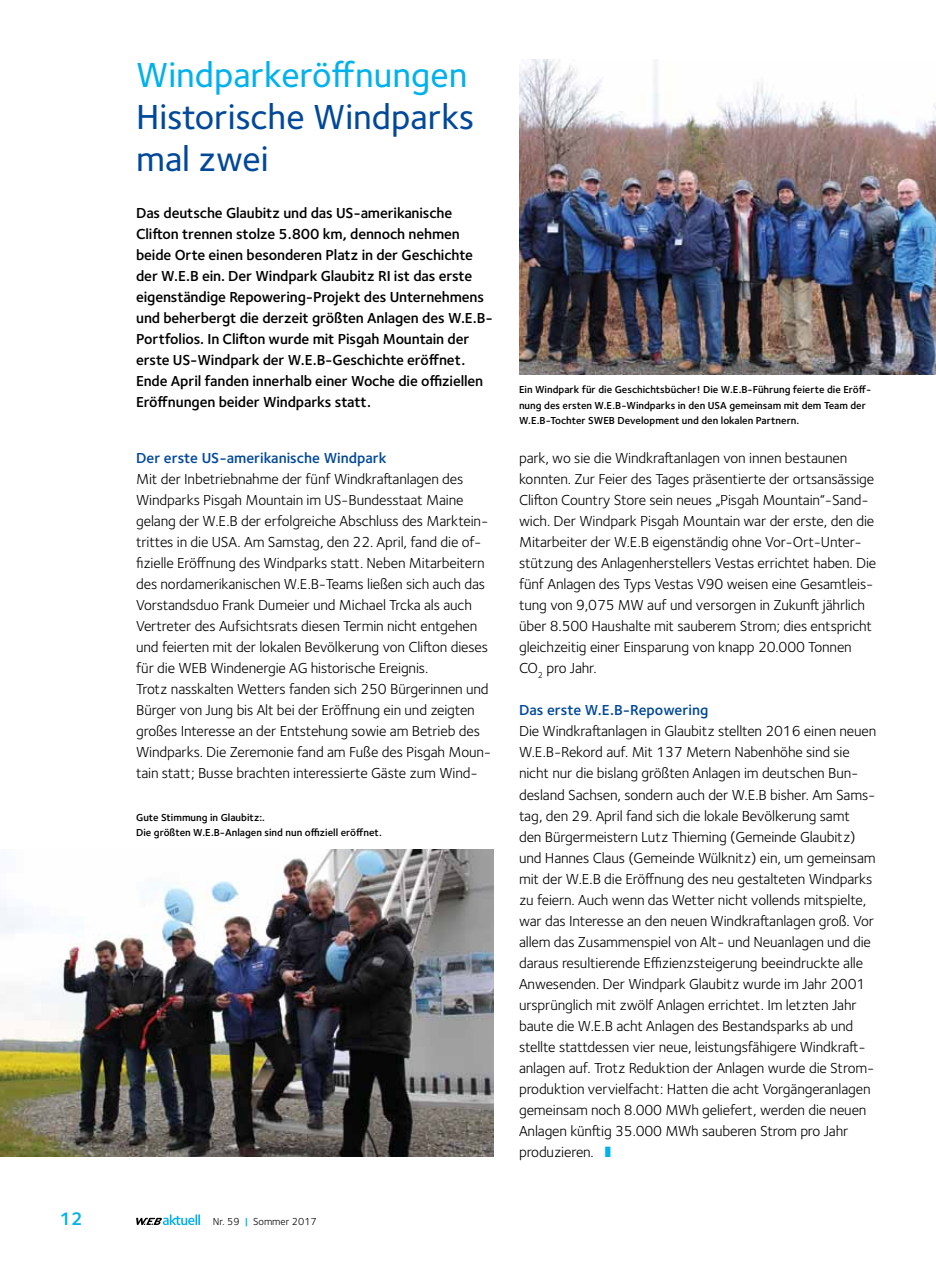
<style>
.page{position:relative;width:936px;height:1276px;background:#fff}
.page>*{position:absolute;margin:0;border:0;box-sizing:border-box;transform-origin:0 0}
.t1{font:500 36px/42px "Foundry Sterling OT3";color:#00489a}
.t2{font:500 36px "Foundry Sterling OT3";color:#00b1eb}
.t3{font:600 18.75px "Foundry Sterling OT3";color:#00b1eb}
.t4{font:15px/21px "Foundry Sterling OT3";letter-spacing:-.01em;color:#000}
.t5{font:600 15px/21px "Foundry Sterling OT3";letter-spacing:-.01em;color:#000}
.t6{font:600 15px "Foundry Sterling OT3";color:#00489a}
.t7{font:600 10.5px/15.8px "Foundry Sterling OT3";color:#000}
.t8{font:10.5px "Foundry Sterling OT3";color:#000}
.s1{font-weight:600;color:#00b1eb}
.s2{color:#00b1eb}
</style>
<div class="page">
<img style="left:519px;top:60px;width:416px;height:314px">
<img style="left:0;top:849px;width:493px;height:308px">
<svg style="left:136px;top:1214px;width:64px;height:11px"></svg>
<h1 class="t2" style="left:136px;top:48px;width:332px">Windparkeröffnungen</h1>
<h1 class="t1" style="left:136px;top:94px;width:339px">Historische Windparks mal zwei</h1>
<p class="t5" style="left:136px;top:201px;width:358px">Das deutsche Glaubitz und das US-amerikanische Clifton trennen stolze 5.800 km, dennoch nehmen beide Orte einen besonderen Platz in der Geschichte der W.E.B ein. Der Windpark Glaubitz RI ist das erste eigenständige Repowering-Projekt des Unternehmens und beherbergt die derzeit größten Anlagen des W.E.B-Portfolios. In Clifton wurde mit Pisgah Mountain der erste US-Windpark der W.E.B-Geschichte eröffnet.<br>Ende April fanden innerhalb einer Woche die offiziellen Eröffnungen beider Windparks statt.</p>
<p class="t6" style="left:136px;top:446px;width:252px">Der erste US-amerikanische Windpark</p>
<p class="t4" style="left:136px;top:468px;width:356px">Mit der Inbetriebnahme der fünf Windkraftanlagen des Windparks Pisgah Mountain im US-Bundesstaat Maine gelang der W.E.B der erfolgreiche Abschluss des Marktein&shy;trittes in die USA. Am Samstag, den 22. April, fand die of&shy;fizielle Eröffnung des Windparks statt. Neben Mitarbeitern des nordamerikanischen W.E.B-Teams ließen sich auch das Vorstandsduo Frank Dumeier und Michael Trcka als auch Vertreter des Aufsichtsrats diesen Termin nicht entgehen und feierten mit der lokalen Bevölkerung von Clifton dieses für die WEB Windenergie AG historische Ereignis.<br>Trotz nasskalten Wetters fanden sich 250 Bürgerinnen und Bürger von Jung bis Alt bei der Eröffnung ein und zeigten großes Interesse an der Entstehung sowie am Betrieb des Windparks. Die Zeremonie fand am Fuße des Pisgah Moun&shy;tain statt; Busse brachten interessierte Gäste zum Wind-</p>
<p class="t7" style="left:136px;top:808px;width:247px">Gute Stimmung in Glaubitz:.<br>Die größten W.E.B-Anlagen sind nun offiziell eröffnet.</p>
<p class="t3" style="left:60px;top:1204px;width:25px">12</p>
<p class="t8" style="left:213px;top:1213px;width:106px">Nr. 59 <span class="s1">|</span> Sommer 2017</p>
<p class="t7" style="left:519px;top:381px;width:353px">Ein Windpark für die Geschichtsbücher! Die W.E.B-Führung feierte die Eröff&shy;nung des ersten W.E.B-Windparks in den USA gemeinsam mit dem Team der<br>W.E.B-Tochter SWEB Development und den lokalen Partnern.</p>
<p class="t4" style="left:519px;top:447px;width:359px">park, wo sie die Windkraftanlagen von innen bestaunen konnten. Zur Feier des Tages präsentierte der ortsansässige Clifton Country Store sein neues „Pisgah Mountain“-Sand&shy;wich. Der Windpark Pisgah Mountain war der erste, den die Mitarbeiter der W.E.B eigenständig ohne Vor-Ort-Unter&shy;stützung des Anlagenherstellers Vestas errichtet haben. Die fünf Anlagen des Typs Vestas V90 weisen eine Gesamtleis&shy;tung von 9,075 MW auf und versorgen in Zukunft jährlich über 8.500 Haushalte mit sauberem Strom; dies entspricht gleichzeitig einer Einsparung von knapp 20.000 Tonnen CO<sub>2</sub> pro Jahr.</p>
<p class="t6" style="left:519px;top:698px;width:191px">Das erste W.E.B-Repowering</p>
<p class="t4" style="left:519px;top:720px;width:359px">Die Windkraftanlagen in Glaubitz stellten 2016 einen neuen W.E.B-Rekord auf. Mit 137 Metern Nabenhöhe sind sie nicht nur die bislang größten Anlagen im deutschen Bun&shy;desland Sachsen, sondern auch der W.E.B bisher. Am Sams&shy;tag, den 29. April fand sich die lokale Bevölkerung samt<br>den Bürgermeistern Lutz Thieming (Gemeinde Glaubitz) und Hannes Claus (Gemeinde Wülknitz) ein, um gemeinsam mit der W.E.B die Eröffnung des neu gestalteten Windparks zu feiern. Auch wenn das Wetter nicht vollends mitspielte, war das Interesse an den neuen Windkraftanlagen groß. Vor allem das Zusammenspiel von Alt- und Neuanlagen und die daraus resultierende Effizienzsteigerung beeindruckte alle Anwesenden. Der Windpark Glaubitz wurde im Jahr 2001 ursprünglich mit zwölf Anlagen errichtet. Im letzten Jahr baute die W.E.B acht Anlagen des Bestandsparks ab und stellte stattdessen vier neue, leistungsfähigere Windkraft&shy;anlagen auf. Trotz Reduktion der Anlagen wurde die Strom&shy;produktion vervielfacht: Hatten die acht Vorgängeranlagen gemeinsam noch 8.000 MWh geliefert, werden die neuen Anlagen künftig 35.000 MWh sauberen Strom pro Jahr produzieren. <span class="s2">❚</span></p>
</div>
